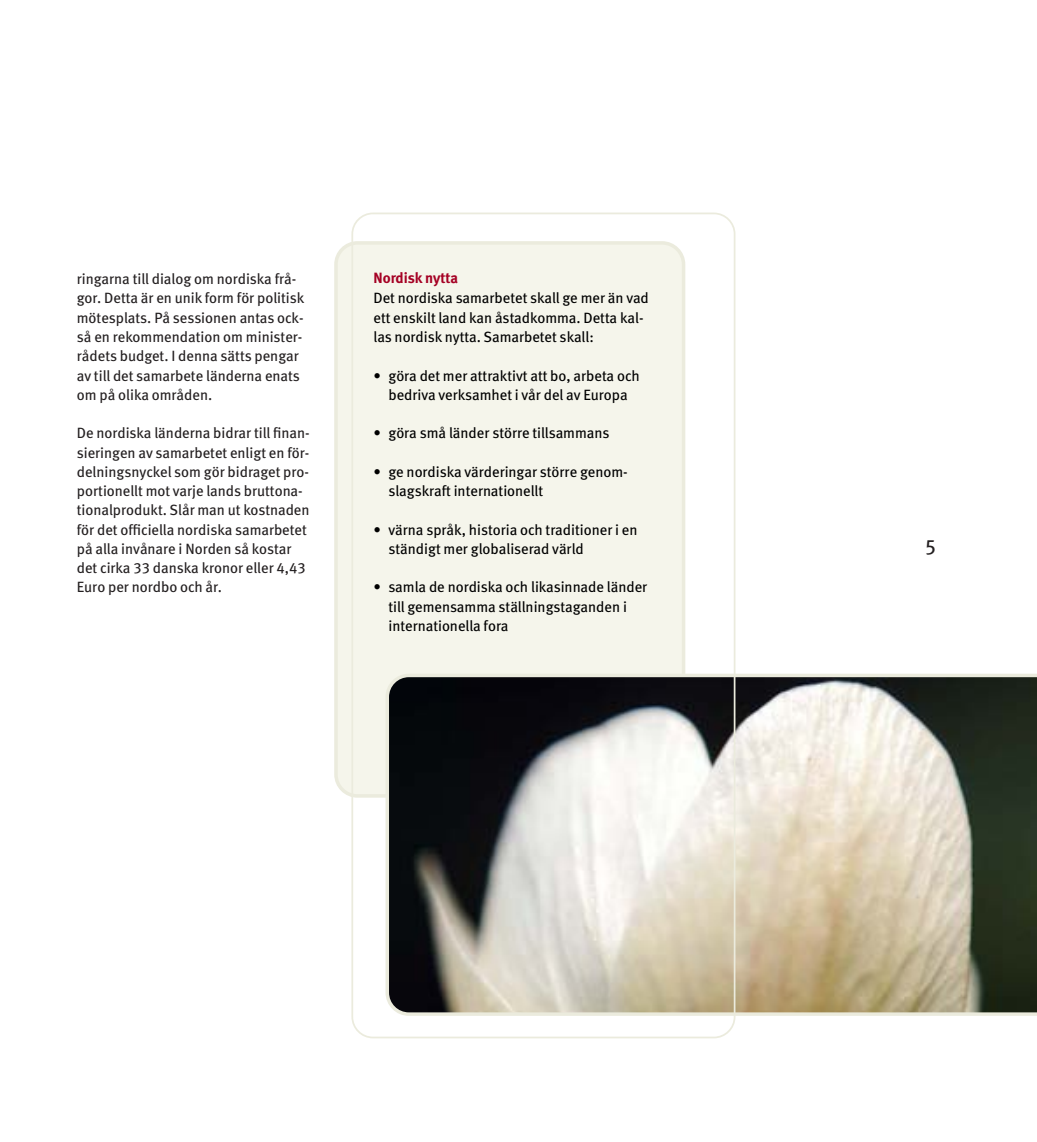
<style>
.page{position:relative;width:1037px;height:1142px;background:#fff}
.page>*{position:absolute;margin:0;border:0;box-sizing:border-box;transform-origin:0 0}
.t1{font:21px "Meta Book LF";color:#231f20}
.t2{font:14.88px/19.2px "Meta Book LF";color:#231f20}
.t3{font:14.88px/19.2px "Meta Book LF";color:#000}
.t4{font:14.88px "Meta Bold LF";color:#a50124}
</style>
<div class="page">
<svg style="left:334px;top:212px;width:703px;height:827px"></svg>
<p class="t2" style="left:77px;top:271px;width:229px">ringarna till dialog om nordiska frå&shy;gor. Detta är en unik form för politisk mötesplats. På sessionen antas ock&shy;så en rekommendation om minister&shy;rådets budget. I denna sätts pengar av till det samarbete länderna enats om på olika områden.</p>
<p class="t2" style="left:77px;top:425px;width:234px">De nordiska länderna bidrar till finan&shy;sieringen av samarbetet enligt en för&shy;delningsnyckel som gör bidraget pro&shy;portionellt mot varje lands bruttona&shy;tionalprodukt. Slår man ut kostnaden för det officiella nordiska samarbetet på alla invånare i Norden så kostar det cirka 33 danska kronor eller 4,43<br>Euro per nordbo och år.</p>
<p class="t4" style="left:374px;top:272px;width:86px">Nordisk nytta</p>
<p class="t3" style="left:374px;top:290px;width:277px">Det nordiska samarbetet skall ge mer än vad ett enskilt land kan åstadkomma. Detta kal&shy;las nordisk nytta. Samarbetet skall:</p>
<p class="t3" style="left:374px;top:367px;width:268px;text-align:center">• göra det mer attraktivt att bo, arbeta och bedriva verksamhet i vår del av Europa</p>
<p class="t3" style="left:374px;top:425px;width:237px">• göra små länder större tillsammans</p>
<p class="t3" style="left:388px;top:464px;width:241px;text-indent:-15px">• ge nordiska värderingar större genom&shy;slagskraft internationellt</p>
<p class="t3" style="left:388px;top:521px;width:251px;text-indent:-15px">• värna språk, historia och traditioner i en ständigt mer globaliserad värld</p>
<p class="t3" style="left:388px;top:579px;width:260px;text-indent:-15px">• samla de nordiska och likasinnade länder till gemensamma ställningstaganden i internationella fora</p>
<h1 class="t1" style="left:924px;top:539px;width:13px">5</h1>
</div>
